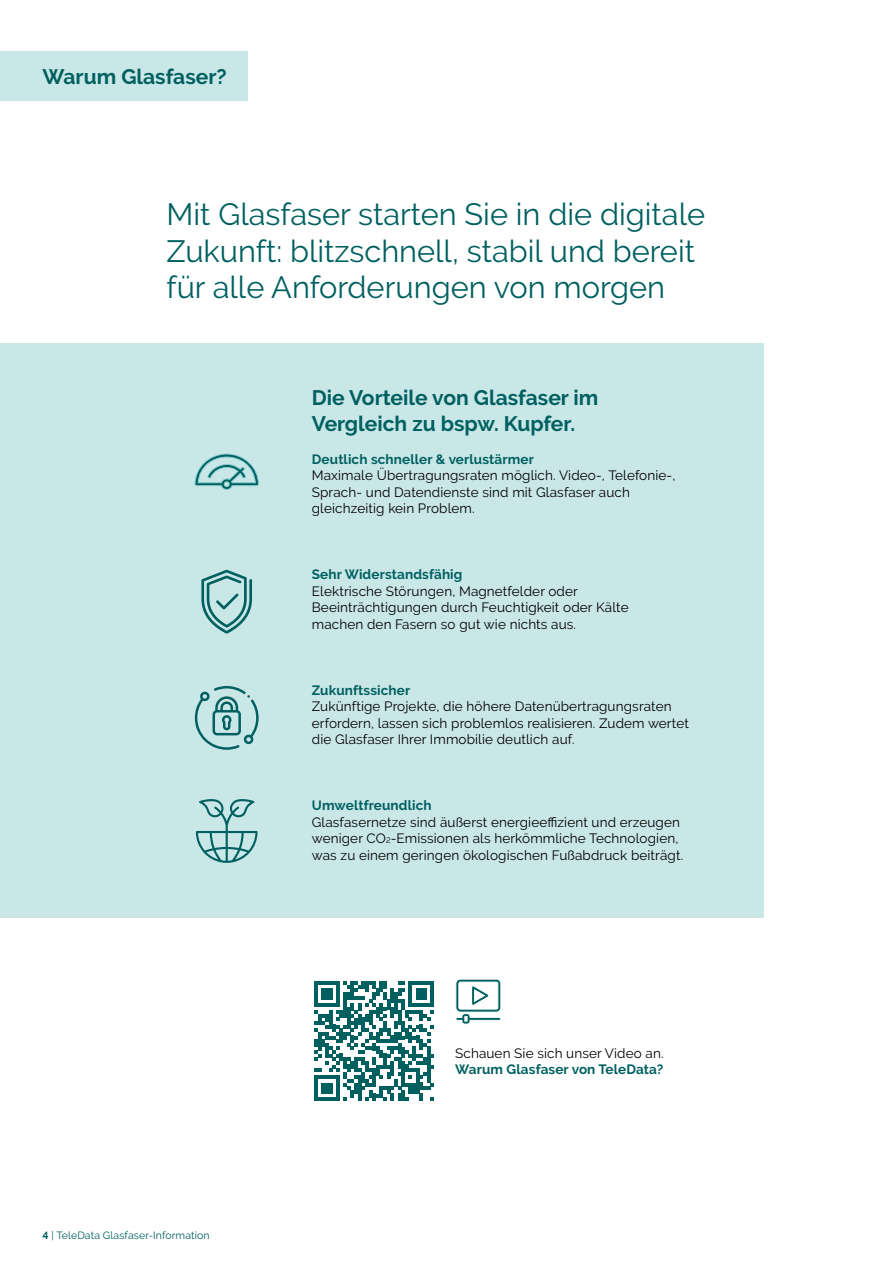
<style>
.page{position:relative;width:893px;height:1263px;background:#fff}
.page>*{position:absolute;margin:0;border:0;box-sizing:border-box;transform-origin:0 0}
.t1{font:30.75px/36.9px "Raleway";color:#006060}
.t2{font:700 21px/25.5px "Raleway";color:#006060}
.t3{font:13.5px/16.5px "Raleway";letter-spacing:.01em;color:#000}
.t4{font:700 13.5px "Raleway";letter-spacing:.01em;color:#006060}
.t5{font:10.5px "Raleway";letter-spacing:.01em;color:#006060}
.s1{font-size:7.8px}
.s2{font-weight:700}
</style>
<div class="page">
<div style="left:0;top:343px;width:763px;height:575px;background:#cae7e8"></div>
<div style="left:0;top:51px;width:248px;height:50px;background:#cae7e8"></div>
<svg style="left:195px;top:454px;width:64px;height:36px"></svg>
<svg style="left:201px;top:570px;width:51px;height:63px"></svg>
<svg style="left:196px;top:799px;width:62px;height:64px"></svg>
<svg style="left:195px;top:686px;width:64px;height:64px"></svg>
<svg style="left:314px;top:981px;width:120px;height:120px"></svg>
<svg style="left:455px;top:979px;width:46px;height:46px"></svg>
<h2 class="t2" style="left:43px;top:63px;width:186px">Warum Glasfaser?</h2>
<h1 class="t1" style="left:167px;top:195px;width:540px">Mit Glasfaser starten Sie in die digitale<br>Zukunft: blitzschnell, stabil und bereit für alle Anforderungen von morgen</h1>
<h2 class="t2" style="left:312px;top:385px;width:288px">Die Vorteile von Glasfaser im<br>Vergleich zu bspw. Kupfer.</h2>
<p class="t4" style="left:312px;top:451px;width:224px">Deutlich schneller &amp; verlustärmer</p>
<p class="t3" style="left:312px;top:467px;width:365px">Maximale Übertragungsraten möglich. Video-, Telefonie-,<br>Sprach- und Datendienste sind mit Glasfaser auch gleichzeitig kein Problem.</p>
<p class="t4" style="left:312px;top:567px;width:152px">Sehr Widerstandsfähig</p>
<p class="t3" style="left:312px;top:582px;width:318px">Elektrische Störungen, Magnetfelder oder<br>Beeinträchtigungen durch Feuchtigkeit oder Kälte machen den Fasern so gut wie nichts aus.</p>
<p class="t4" style="left:312px;top:682px;width:100px">Zukunftssicher</p>
<p class="t3" style="left:312px;top:698px;width:379px">Zukünftige Projekte, die höhere Datenübertragungsraten erfordern, lassen sich problemlos realisieren. Zudem wertet die Glasfaser Ihrer Immobilie deutlich auf.</p>
<p class="t4" style="left:312px;top:798px;width:121px">Umweltfreundlich</p>
<p class="t3" style="left:312px;top:813px;width:373px">Glasfasernetze sind äußerst energieeffizient und erzeugen weniger CO<span class="s1">2</span>-Emissionen als herkömmliche Technologien, was zu einem geringen ökologischen Fußabdruck beiträgt.</p>
<p class="t5" style="left:43px;top:1229px;width:169px"><span class="s2">4</span> | TeleData Glasfaser-Information</p>
<p class="t3" style="left:455px;top:1044px;width:210px">Schauen Sie sich unser Video an.</p>
<p class="t4" style="left:455px;top:1062px;width:210px">Warum Glasfaser von TeleData?</p>
</div>
